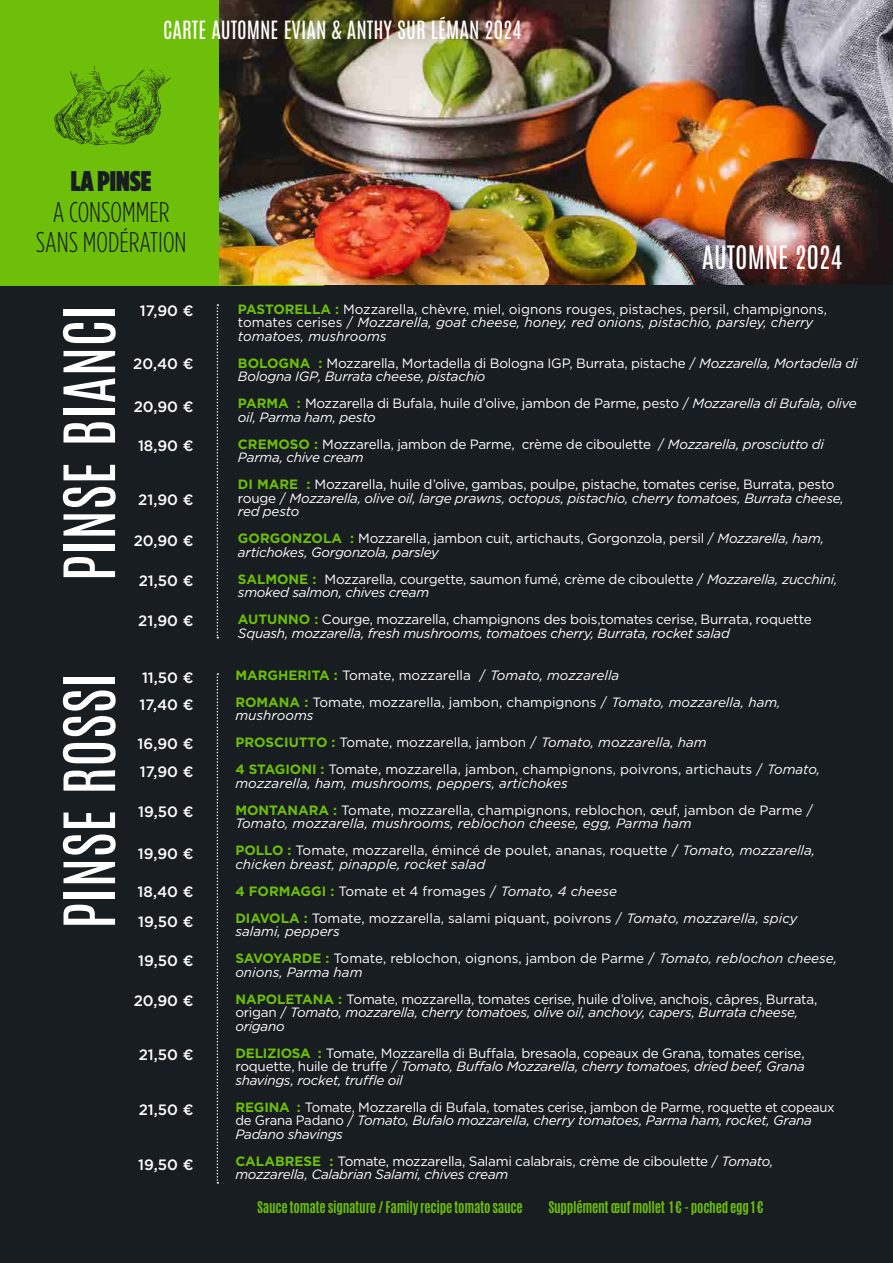
<style>
.page{position:relative;width:893px;height:1263px;background:#181d21}
.page>*{position:absolute;margin:0;border:0;box-sizing:border-box;transform-origin:0 0}
.t1{font:60px "Antonio";color:#fff}
.t2{font:300 28.5px/30px "Gotham Condensed";color:#181d21;text-align:center}
.t3{font:900 28.5px "Gotham Condensed";color:#181d21}
.t4{font:27px "Antonio";color:#fff}
.t5{font:21px "Antonio";color:#fff}
.t6{font:500 15px/26.8px "Gotham";color:#fff}
.t7{font:13.5px/13.5px "Gotham";letter-spacing:-.015em;color:#fff}
.t8{font:italic 13.5px/13.5px "Gotham";letter-spacing:-.02em;color:#fff}
.t9{font:italic 13.5px/27px "Gotham";color:#fff}
.t10{font:700 13.5px "Antonio";letter-spacing:-.02em;color:#6dbf0a}
.s1{font-weight:700;color:#6dbf0a}
.s2{font-style:italic}
.s3{font-weight:700;font-style:normal;color:#6dbf0a}
.s4{font-style:normal}
</style>
<div class="page">
<svg style="left:217px;top:304px;width:1px;height:334px"></svg>
<svg style="left:217px;top:673px;width:1px;height:510px"></svg>
<div style="left:0;top:0;width:323px;height:285px;background:#6dbf0a"></div>
<img style="left:220px;top:0;width:673px;height:285px">
<svg style="left:54px;top:65px;width:117px;height:80px"></svg>
<h3 class="t5" style="left:163px;top:14px;width:360px">CARTE AUTOMNE EVIAN &amp; ANTHY SUR LÉMAN 2024</h3>
<h2 class="t3" style="left:71px;top:164px;width:82px">LA PINSE</h2>
<h2 class="t2" style="left:36px;top:196px;width:152px">A CONSOMMER<br>SANS MODÉRATION</h2>
<h3 class="t4" style="left:702px;top:238px;width:142px">AUTOMNE 2024</h3>
<h1 class="t1" style="left:45px;top:581px;width:278px;rotate:-90deg">PINSE BIANCI</h1>
<h1 class="t1" style="left:45px;top:929px;width:258px;rotate:-90deg">PINSE ROSSI</h1>
<p class="t6" style="left:140px;top:297px;width:55px">17,90 €</p>
<p class="t6" style="left:133px;top:350px;width:62px">20,40 €</p>
<p class="t6" style="left:134px;top:393px;width:61px">20,90 €</p>
<p class="t6" style="left:138px;top:432px;width:57px">18,90 €</p>
<p class="t6" style="left:138px;top:486px;width:57px">21,90 €</p>
<p class="t6" style="left:134px;top:527px;width:61px">20,90 €</p>
<p class="t6" style="left:139px;top:567px;width:56px">21,50 €</p>
<p class="t6" style="left:138px;top:607px;width:57px">21,90 €</p>
<p class="t6" style="left:139px;top:664px;width:55px">11,50 €<br>17,40 €</p>
<p class="t6" style="left:138px;top:730px;width:57px;line-height:27.6px">16,90 €<br>17,90 €</p>
<p class="t6" style="left:138px;top:798px;width:57px">19,50 €</p>
<p class="t6" style="left:138px;top:840px;width:57px">19,90 €</p>
<p class="t6" style="left:138px;top:877px;width:57px;line-height:29.7px">18,40 €<br>19,50 €</p>
<p class="t6" style="left:138px;top:947px;width:57px">19,50 €</p>
<p class="t6" style="left:134px;top:987px;width:61px">20,90 €</p>
<p class="t6" style="left:139px;top:1041px;width:56px">21,50 €</p>
<p class="t6" style="left:139px;top:1096px;width:56px">21,50 €</p>
<p class="t6" style="left:138px;top:1151px;width:57px">19,50 €</p>
<p class="t7" style="left:238px;top:302px;width:591px"><span class="s1">PASTORELLA :</span> Mozzarella, chèvre, miel, oignons rouges, pistaches, persil, champignons, tomates cerises / <span class="s2">Mozzarella, goat cheese, honey, red onions, pistachio, parsley, cherry tomatoes, mushrooms</span></p>
<p class="t8" style="left:238px;top:356px;width:621px"><span class="s3">BOLOGNA :</span> <span class="s4">Mozzarella, Mortadella di Bologna IGP, Burrata, pistache /</span> Mozzarella, Mortadella di<br>Bologna IGP, Burrata cheese, pistachio</p>
<p class="t7" style="left:238px;top:396px;width:620px"><span class="s1">PARMA :</span> Mozzarella di Bufala, huile d’olive, jambon de Parme, pesto / <span class="s2">Mozzarella di Bufala, olive oil, Parma ham, pesto</span></p>
<p class="t7" style="left:238px;top:437px;width:587px"><span class="s1">CREMOSO :</span> Mozzarella, jambon de Parme, crème de ciboulette / <span class="s2">Mozzarella, prosciutto di<br>Parma, chive cream</span></p>
<p class="t8" style="left:238px;top:477px;width:608px"><span class="s3">DI MARE :</span> <span class="s4">Mozzarella, huile d’olive, gambas, poulpe, pistache, tomates cerise, Burrata, pesto rouge /</span> Mozzarella, olive oil, large prawns, octopus, pistachio, cherry tomatoes, Burrata cheese, red pesto</p>
<p class="t7" style="left:238px;top:531px;width:588px"><span class="s1">GORGONZOLA :</span> Mozzarella, jambon cuit, artichauts, Gorgonzola, persil / <span class="s2">Mozzarella, ham, artichokes, Gorgonzola, parsley</span></p>
<p class="t7" style="left:238px;top:572px;width:601px"><span class="s1">SALMONE :</span> Mozzarella, courgette, saumon fumé, crème de ciboulette / <span class="s2">Mozzarella, zucchini, smoked salmon, chives cream</span></p>
<p class="t7" style="left:238px;top:612px;width:575px"><span class="s1">AUTUNNO :</span> Courge, mozzarella, champignons des bois,tomates cerise, Burrata, roquette<br><span class="s2">Squash, mozzarella, fresh mushrooms, tomatoes cherry, Burrata, rocket salad</span></p>
<p class="t7" style="left:235px;top:661px;width:547px;line-height:27px"><span class="s1">MARGHERITA :</span> Tomate, mozzarella / <span class="s2">Tomato, mozzarella<br></span><span class="s1">ROMANA :</span> Tomate, mozzarella, jambon, champignons / <span class="s2">Tomato, mozzarella, ham,</span></p>
<p class="t7" style="left:235px;top:702px;width:586px;line-height:27px"><span class="s2">mushrooms<br></span><span class="s1">PROSCIUTTO :</span> Tomate, mozzarella, jambon / <span class="s2">Tomato, mozzarella, ham<br></span><span class="s1">4 STAGIONI :</span> Tomate, mozzarella, jambon, champignons, poivrons, artichauts / <span class="s2">Tomato,</span></p>
<p class="t7" style="left:235px;top:769px;width:580px;line-height:27px"><span class="s2">mozzarella, ham, mushrooms, peppers, artichokes<br></span><span class="s1">MONTANARA :</span> Tomate, mozzarella, champignons, reblochon, œuf, jambon de Parme /</p>
<p class="t9" style="left:235px;top:810px;width:581px">Tomato, mozzarella, mushrooms, reblochon cheese, egg, Parma ham<br><span class="s3">POLLO :</span> <span class="s4">Tomate, mozzarella, émincé de poulet, ananas, roquette /</span> Tomato, mozzarella,</p>
<p class="t9" style="left:235px;top:850px;width:564px">chicken breast, pinapple, rocket salad<br><span class="s3">4 FORMAGGI :</span> <span class="s4">Tomate et 4 fromages /</span> Tomato, 4 cheese<br><span class="s3">DIAVOLA :</span> <span class="s4">Tomate, mozzarella, salami piquant, poivrons /</span> Tomato, mozzarella, spicy</p>
<p class="t7" style="left:235px;top:918px;width:603px;line-height:27px"><span class="s2">salami, peppers<br></span><span class="s1">SAVOYARDE :</span> Tomate, reblochon, oignons, jambon de Parme / <span class="s2">Tomato, reblochon cheese,</span></p>
<p class="t7" style="left:235px;top:958px;width:584px;line-height:27px"><span class="s2">onions, Parma ham<br></span><span class="s1">NAPOLETANA :</span> Tomate, mozzarella, tomates cerise, huile d’olive, anchois, câpres, Burrata,</p>
<p class="t8" style="left:235px;top:1005px;width:564px"><span class="s4">origan /</span> Tomato, mozzarella, cherry tomatoes, olive oil, anchovy, capers, Burrata cheese, origano</p>
<p class="t7" style="left:235px;top:1046px;width:571px;text-align:justify"><span class="s1">DELIZIOSA :</span> Tomate, Mozzarella di Buffala<span class="s2">,</span> bresaola, copeaux de Grana, tomates cerise, roquette, huile de truffe / <span class="s2">Tomato, Buffalo Mozzarella, cherry tomatoes, dried beef, Grana shavings, rocket, truffle oil</span></p>
<p class="t7" style="left:235px;top:1100px;width:601px"><span class="s1">REGINA :</span> Tomate, Mozzarella di Bufala, tomates cerise, jambon de Parme, roquette et copeaux de Grana Padano / <span class="s2">Tomato, Bufalo mozzarella, cherry tomatoes, Parma ham, rocket, Grana<br>Padano shavings</span></p>
<p class="t7" style="left:235px;top:1154px;width:540px"><span class="s1">CALABRESE :</span> Tomate, mozzarella, Salami calabrais, crème de ciboulette / <span class="s2">Tomato, mozzarella, Calabrian Salami, chives cream</span></p>
<p class="t10" style="left:257px;top:1197px;width:267px">Sauce tomate signature / Family recipe tomato sauce</p>
<p class="t10" style="left:548px;top:1197px;width:217px">Supplément œuf mollet 1 € - poched egg 1 €</p>
</div>
